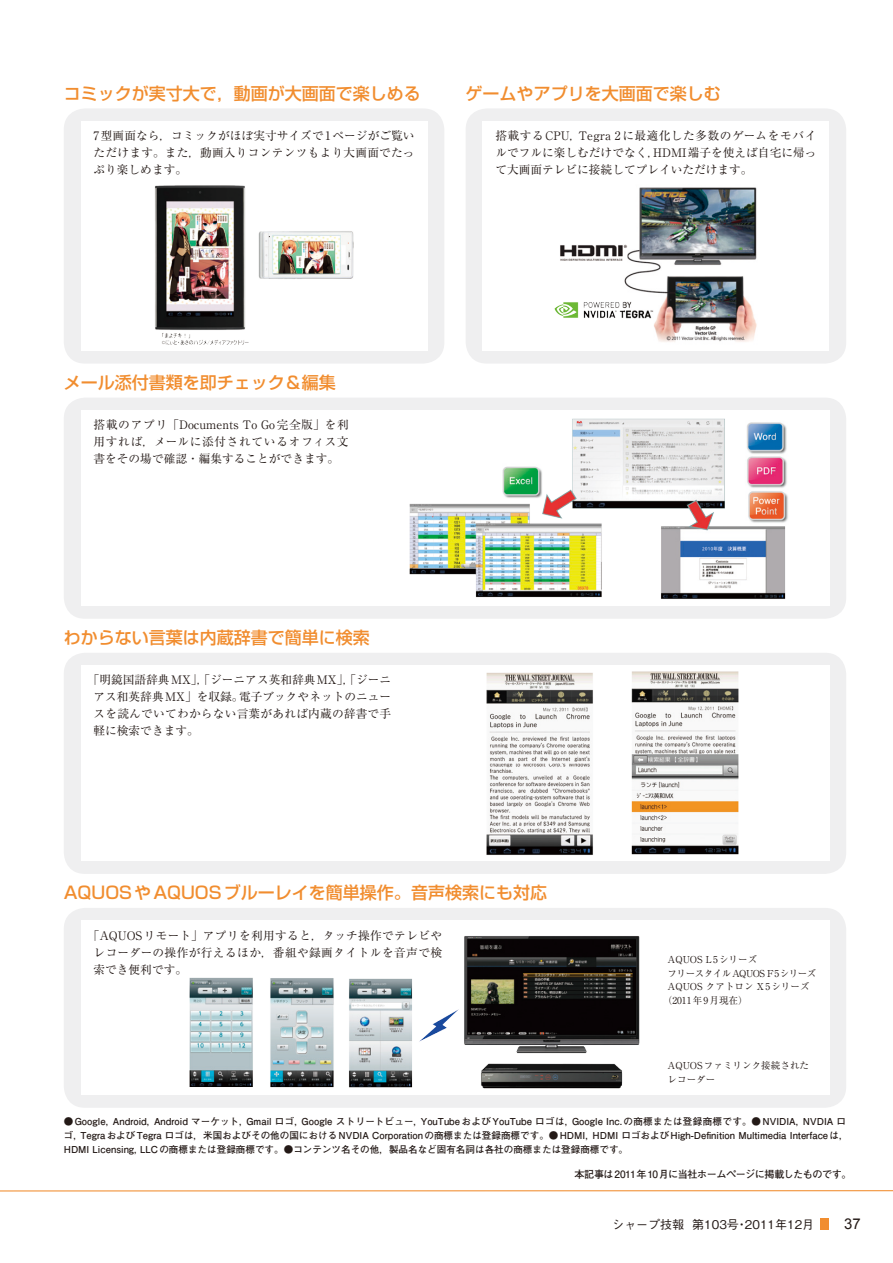
<style>
.page{position:relative;width:893px;height:1263px;background:#fff}
.page>*{position:absolute;margin:0;border:0;box-sizing:border-box;transform-origin:0 0}
.t1{font:500 16.95px "Shin Go Pro";color:#f18d2f}
.t2{font:14.85px "Arial";color:#231916}
.t3{font:500 12px "Gothic BBB Pro";color:#231916}
.t4{font:11.7px/17px "Ryumin Pr 6";letter-spacing:.005em;color:#231916;text-align:justify}
.t5{font:700 10.05px "Futo Go B101 Pro";letter-spacing:-.04em;color:#231916}
.t6{font:700 9.6px/14.4px "Futo Go B101 Pro";color:#231916}
.t7{font:9.6px/13.5px "Ryumin Pr 6";color:#231916}
.t8{font:9.6px "Ryumin Pr 6";letter-spacing:-.055em;color:#231916}
</style>
<div class="page">
<div style="left:821px;top:1218px;width:8px;height:12px;background:#f18d2f"></div>
<svg style="left:0;top:1190px;width:893px;height:2px"></svg>
<div style="left:64px;top:108px;width:380px;height:256px;background:#efeff0;border-radius:21px"></div>
<div style="left:466px;top:108px;width:380px;height:256px;background:#efeff0;border-radius:21px"></div>
<div style="left:64px;top:398px;width:782px;height:221px;background:#efeff0;border-radius:21px"></div>
<div style="left:64px;top:653px;width:782px;height:221px;background:#efeff0;border-radius:21px"></div>
<div style="left:64px;top:908px;width:782px;height:200px;background:#efeff0;border-radius:21px"></div>
<div style="left:81px;top:921px;width:748px;height:174px;background:#fff"></div>
<div style="left:81px;top:665px;width:748px;height:196px;background:#fff"></div>
<div style="left:81px;top:410px;width:748px;height:196px;background:#fff"></div>
<div style="left:81px;top:121px;width:346px;height:230px;background:#fff"></div>
<div style="left:483px;top:121px;width:346px;height:230px;background:#fff"></div>
<img style="left:155px;top:185px;width:199px;height:160px">
<img style="left:554px;top:187px;width:203px;height:155px">
<img style="left:409px;top:418px;width:379px;height:181px">
<img style="left:486px;top:671px;width:253px;height:184px">
<img style="left:189px;top:936px;width:451px;height:153px">
<h1 class="t1" style="left:64px;top:80px;width:359px">コミックが実寸大で，動画が大画面で楽しめる</h1>
<h1 class="t1" style="left:466px;top:80px;width:257px">ゲームやアプリを大画面で楽しむ</h1>
<p class="t4" style="left:94px;top:127px;width:323px">7型画面なら，コミックがほぼ実寸サイズで1ページがご覧いただけます。また，動画入りコンテンツもより大画面でたっぷり楽しめます。</p>
<p class="t4" style="left:495px;top:127px;width:323px">搭載するCPU，Tegra 2に最適化した多数のゲームをモバイルでフルに楽しむだけでなく，HDMI端子を使えば自宅に帰って大画面テレビに接続してプレイいただけます。</p>
<h1 class="t1" style="left:64px;top:369px;width:274px">メール添付書類を即チェック＆編集</h1>
<p class="t4" style="left:94px;top:416px;width:257px">搭載のアプリ「Documents To Go完全版」を利用すれば，メールに添付されているオフィス文書をその場で確認・編集することができます。</p>
<h1 class="t1" style="left:64px;top:624px;width:308px">わからない言葉は内蔵辞書で簡単に検索</h1>
<p class="t4" style="left:94px;top:671px;width:299px;text-indent:-6px">「明鏡国語辞典MX」，「ジーニアス英和辞典MX」，「ジーニアス和英辞典MX」を収録。電子ブックやネットのニュースを読んでいてわからない言葉があれば内蔵の辞書で手軽に検索できます。</p>
<h1 class="t1" style="left:64px;top:879px;width:485px">AQUOSやAQUOSブルーレイを簡単操作。音声検索にも対応</h1>
<p class="t4" style="left:94px;top:926px;width:350px;text-indent:-6px">「AQUOSリモート」アプリを利用すると，タッチ操作でテレビやレコーダーの操作が行えるほか，番組や録画タイトルを音声で検索でき便利です。</p>
<p class="t7" style="left:668px;top:952px;width:91px">AQUOS L5シリーズ</p>
<p class="t8" style="left:668px;top:965px;width:150px">フリースタイルAQUOS F5シリーズ</p>
<p class="t7" style="left:668px;top:979px;width:143px">AQUOS クアトロン X5シリーズ</p>
<p class="t7" style="left:663px;top:993px;width:86px">（2011年9月現在）</p>
<p class="t7" style="left:668px;top:1058px;width:143px">AQUOSファミリンク接続されたレコーダー</p>
<p class="t6" style="left:64px;top:1112px;width:786px">●Google，Android，Android マーケット，Gmail ロゴ，Google ストリートビュー，YouTubeおよびYouTube ロゴは，Google Inc.の商標または登録商標です。●NVIDIA，NVDIA ロゴ，TegraおよびTegra ロゴは，米国およびその他の国におけるNVDIA Corporationの商標または登録商標です。●HDMI，HDMI ロゴおよびHigh-Definition Multimedia Interfaceは，<br>HDMI Licensing，LLCの商標または登録商標です。●コンテンツ名その他，製品名など固有名詞は各社の商標または登録商標です。</p>
<p class="t5" style="left:574px;top:1166px;width:279px">本記事は2011年10月に当社ホームページに掲載したものです。</p>
<p class="t3" style="left:612px;top:1215px;width:204px">シャープ技報 第103号・2011年12月</p>
<p class="t2" style="left:844px;top:1214px;width:18px">37</p>
</div>
